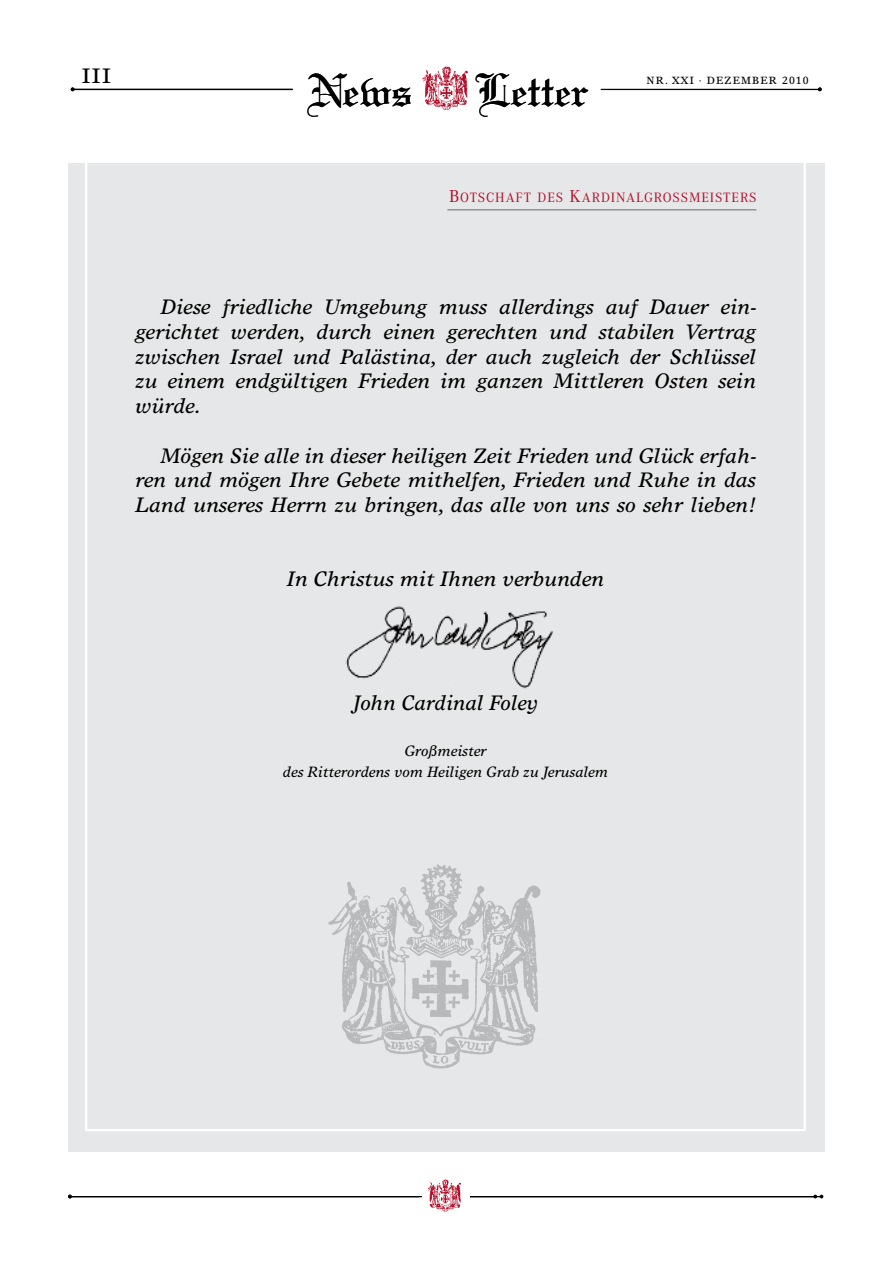
<style>
.page{position:relative;width:893px;height:1263px;background:#fff}
.page>*{position:absolute;margin:0;border:0;box-sizing:border-box;transform-origin:0 0}
.t1{font:49.35px "Linotext";color:#000}
.t2{font:italic 21px/24.8px "Times Europa";letter-spacing:.005em;color:#000;text-align:justify}
.t3{font:21px "Times Europa";color:#000}
.t4{font:italic 15px/21px "Times Europa";letter-spacing:.005em;color:#000;text-align:center}
.t5{font:14.1px "Corporate A";letter-spacing:.065em;color:#b10d28}
.t6{font:10.5px "Times Europa";letter-spacing:.1em;color:#000}
.s1{font-size:18px}
</style>
<div class="page">
<hr style="left:601px;top:89px;width:219px;height:1px;background:#000">
<div style="left:68px;top:163px;width:757px;height:988px;background:#e6e7e8"></div>
<hr style="left:70px;top:1196px;width:753px;height:1px;background:#000">
<div style="left:422px;top:1184px;width:47px;height:19px;background:#fff"></div>
<img style="left:427px;top:1179px;width:34px;height:33px">
<svg style="left:813px;top:1195px;width:10px;height:3px"></svg>
<svg style="left:422px;top:66px;width:46px;height:44px"></svg>
<hr style="left:74px;top:89px;width:219px;height:1px;background:#000">
<svg style="left:71px;top:87px;width:4px;height:4px"></svg>
<svg style="left:818px;top:87px;width:4px;height:4px"></svg>
<hr style="left:447px;top:209px;width:309px;height:2px;background:#939598">
<img style="left:346px;top:606px;width:207px;height:82px">
<img style="left:328px;top:864px;width:213px;height:205px">
<p class="t3" style="left:82px;top:64px;width:30px">III</p>
<p class="t6" style="left:647px;top:74px;width:80px">NR. XXI · DEZEMBER</p>
<p class="t6" style="left:782px;top:74px;width:28px">2010</p>
<h1 class="t1" style="left:307px;top:61px;width:107px">News</h1>
<h1 class="t1" style="left:475px;top:61px;width:116px">Letter</h1>
<p class="t5" style="left:449px;top:189px;width:309px"><span class="s1">B</span>OTSCHAFT DES <span class="s1">K</span>ARDINALGROSSMEISTERS</p>
<p class="t2" style="left:135px;top:294px;width:622px;text-indent:26px">Diese friedliche Umgebung muss allerdings auf Dauer ein&shy;gerichtet werden, durch einen gerechten und stabilen Vertrag zwischen Israel und Palästina, der auch zugleich der Schlüssel zu einem endgültigen Frieden im ganzen Mittleren Osten sein würde.</p>
<p class="t2" style="left:135px;top:443px;width:622px;text-indent:26px">Mögen Sie alle in dieser heiligen Zeit Frieden und Glück erfah&shy;ren und mögen Ihre Gebete mithelfen, Frieden und Ruhe in das Land unseres Herrn zu bringen, das alle von uns so sehr lieben!</p>
<p class="t2" style="left:287px;top:567px;width:319px">In Christus mit Ihnen verbunden</p>
<p class="t2" style="left:353px;top:690px;width:186px">John Cardinal Foley</p>
<p class="t4" style="left:283px;top:740px;width:326px">Großmeister<br>des Ritterordens vom Heiligen Grab zu Jerusalem</p>
</div>
